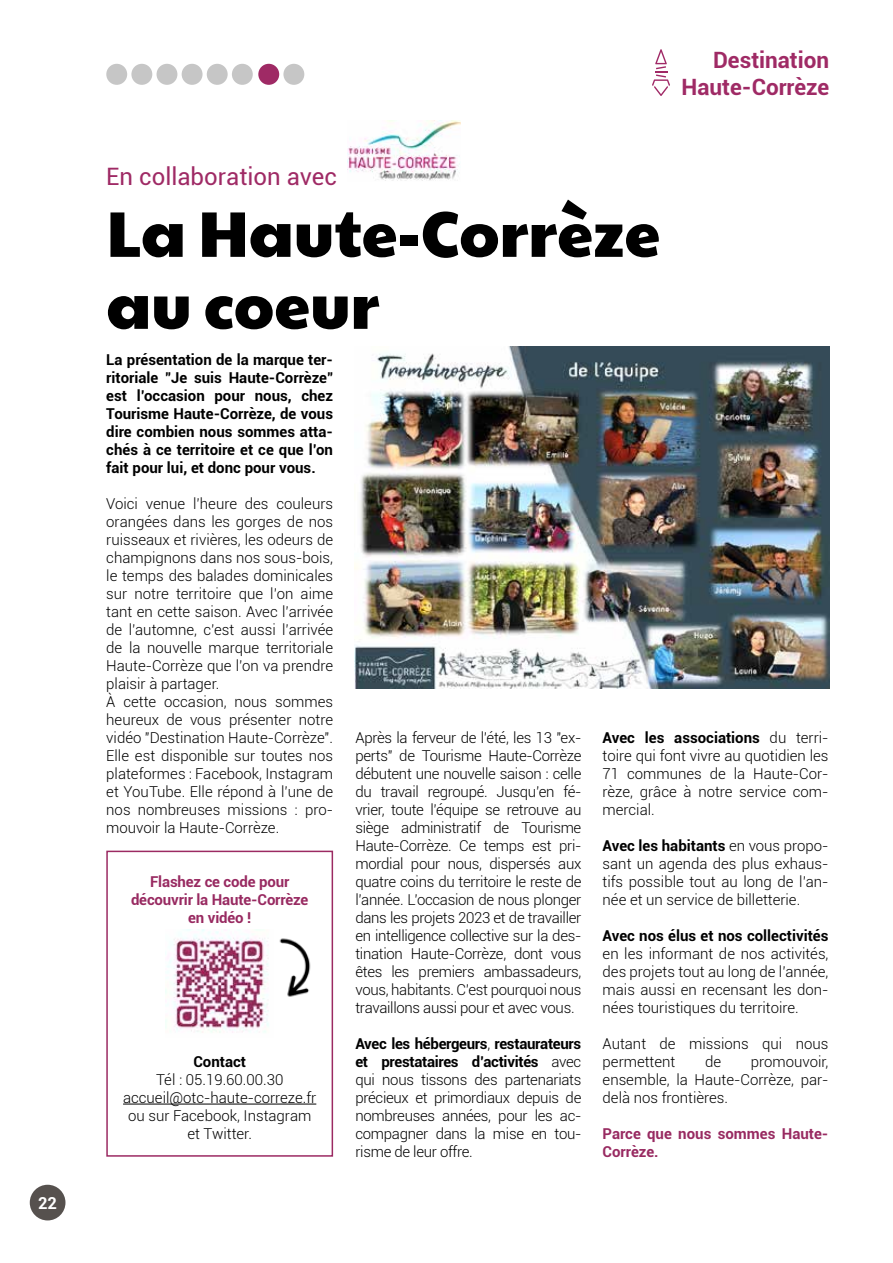
<style>
.page{position:relative;width:893px;height:1263px;background:#fff}
.page>*{position:absolute;margin:0;border:0;box-sizing:border-box;transform-origin:0 0}
.t1{font:64.5px/72px "Paytone One";color:#000}
.t2{font:24px "Roboto";color:#9f2a65}
.t3{font:700 22.5px/27px "Roboto";color:#9f2a65;text-align:right}
.t4{font:700 16.5px "Roboto";color:#fff}
.t5{font:300 15px/18px "Roboto";color:#000;text-align:justify}
.t6{font:700 15px/18px "Roboto";color:#000;text-align:justify}
.t7{font:700 15px/18px "Roboto";letter-spacing:-.01em;color:#982a61}
.s1{font-weight:700}
</style>
<div class="page">
<div style="left:30px;top:1185px;width:35px;height:35px;background:#56514e;border-radius:50%"></div>
<div style="left:106px;top:64px;width:21px;height:21px;background:#c6c6c6;border-radius:50%"></div>
<div style="left:131px;top:64px;width:21px;height:21px;background:#c6c6c6;border-radius:50%"></div>
<div style="left:157px;top:64px;width:20px;height:21px;background:#c6c6c6;border-radius:50%"></div>
<div style="left:182px;top:64px;width:21px;height:21px;background:#c6c6c6;border-radius:50%"></div>
<div style="left:207px;top:64px;width:21px;height:21px;background:#c6c6c6;border-radius:50%"></div>
<div style="left:232px;top:64px;width:21px;height:21px;background:#c6c6c6;border-radius:50%"></div>
<div style="left:258px;top:64px;width:21px;height:21px;background:#9f2a65;border-radius:50%"></div>
<div style="left:283px;top:64px;width:21px;height:21px;background:#c6c6c6;border-radius:50%"></div>
<svg style="left:652px;top:49px;width:18px;height:47px"></svg>
<img style="left:347px;top:121px;width:113px;height:60px">
<img style="left:354px;top:347px;width:475px;height:342px">
<hr style="left:123px;top:1104px;width:193px;height:1px;background:#000">
<div style="left:106px;top:851px;width:227px;height:306px;border:2px solid #9b2a62"></div>
<img style="left:166px;top:929px;width:103px;height:104px">
<img style="left:260px;top:932px;width:71px;height:72px">
<p class="t4" style="left:38px;top:1191px;width:20px">22</p>
<h3 class="t3" style="left:682px;top:45px;width:149px">Destination<br>Haute-Corrèze</h3>
<h2 class="t2" style="left:106px;top:159px;width:232px">En collaboration avec</h2>
<h1 class="t1" style="left:106px;top:192px;width:555px">La Haute-Corrèze au coeur</h1>
<p class="t6" style="left:106px;top:350px;width:228px">La présentation de la marque ter&shy;ritoriale "Je suis Haute-Corrèze" est l’occasion pour nous, chez Tourisme Haute-Corrèze, de vous dire combien nous sommes atta&shy;chés à ce territoire et ce que l’on fait pour lui, et donc pour vous.</p>
<p class="t5" style="left:106px;top:494px;width:228px;text-align:left">Voici venue l’heure des couleurs orangées dans les gorges de nos ruisseaux et rivières, les odeurs de champignons dans nos sous-bois, le temps des balades dominicales sur notre territoire que l’on aime tant en cette saison. Avec l’arrivée de l’automne, c’est aussi l’arrivée de la nouvelle marque territoriale<br>Haute-Corrèze que l’on va prendre plaisir à partager.<br>À cette occasion, nous sommes heureux de vous présenter notre vidéo "Destination Haute-Corrèze".<br>Elle est disponible sur toutes nos plateformes : Facebook, Instagram et YouTube. Elle répond à l’une de nos nombreuses missions : pro&shy;mouvoir la Haute-Corrèze.</p>
<p class="t5" style="left:355px;top:728px;width:228px">Après la ferveur de l’été, les 13 "ex&shy;perts" de Tourisme Haute-Corrèze débutent une nouvelle saison : celle du travail regroupé. Jusqu’en fé&shy;vrier, toute l’équipe se retrouve au siège administratif de Tourisme Haute-Corrèze. Ce temps est pri&shy;mordial pour nous, dispersés aux quatre coins du territoire le reste de l’année. L’occasion de nous plonger dans les projets 2023 et de travailler en intelligence collective sur la des&shy;tination Haute-Corrèze, dont vous êtes les premiers ambassadeurs, vous, habitants. C’est pourquoi nous travaillons aussi pour et avec vous.</p>
<p class="t5" style="left:355px;top:1034px;width:227px"><span class="s1">Avec les hébergeurs</span>, <span class="s1">restaurateurs et prestataires d’activités</span> avec qui nous tissons des partenariats précieux et primordiaux depuis de nombreuses années, pour les ac&shy;compagner dans la mise en tou&shy;risme de leur offre.</p>
<p class="t5" style="left:603px;top:728px;width:227px"><span class="s1">Avec les associations</span> du terri&shy;toire qui font vivre au quotidien les 71 communes de la Haute-Cor&shy;rèze, grâce à notre service com&shy;mercial.</p>
<p class="t5" style="left:603px;top:836px;width:227px"><span class="s1">Avec les habitants</span> en vous propo&shy;sant un agenda des plus exhaus&shy;tifs possible tout au long de l’an&shy;née et un service de billetterie.</p>
<p class="t6" style="left:603px;top:926px;width:227px">Avec nos élus et nos collectivités</p>
<p class="t5" style="left:603px;top:944px;width:227px">en les informant de nos activités, des projets tout au long de l’année, mais aussi en recensant les don&shy;nées touristiques du territoire.</p>
<p class="t5" style="left:603px;top:1034px;width:227px">Autant de missions qui nous permettent</p>
<p class="t7" style="left:131px;top:872px;width:179px;text-align:center">Flashez ce code pour découvrir la Haute-Corrèze en vidéo !</p>
<p class="t5" style="left:603px;top:1052px;width:227px;text-indent:148px">promouvoir, ensemble, la Haute-Corrèze, par&shy;delà nos frontières.</p>
<p class="t7" style="left:603px;top:1124px;width:227px">Parce que nous sommes Haute-<br>Corrèze.</p>
<p class="t5" style="left:705px;top:1052px;width:18px">de</p>
<p class="t6" style="left:193px;top:1052px;width:54px">Contact</p>
<p class="t5" style="left:123px;top:1070px;width:195px;text-align:center">Tél : 05.19.60.00.30 accueil@otc-haute-correze.fr ou sur Facebook, Instagram et Twitter.</p>
</div>
